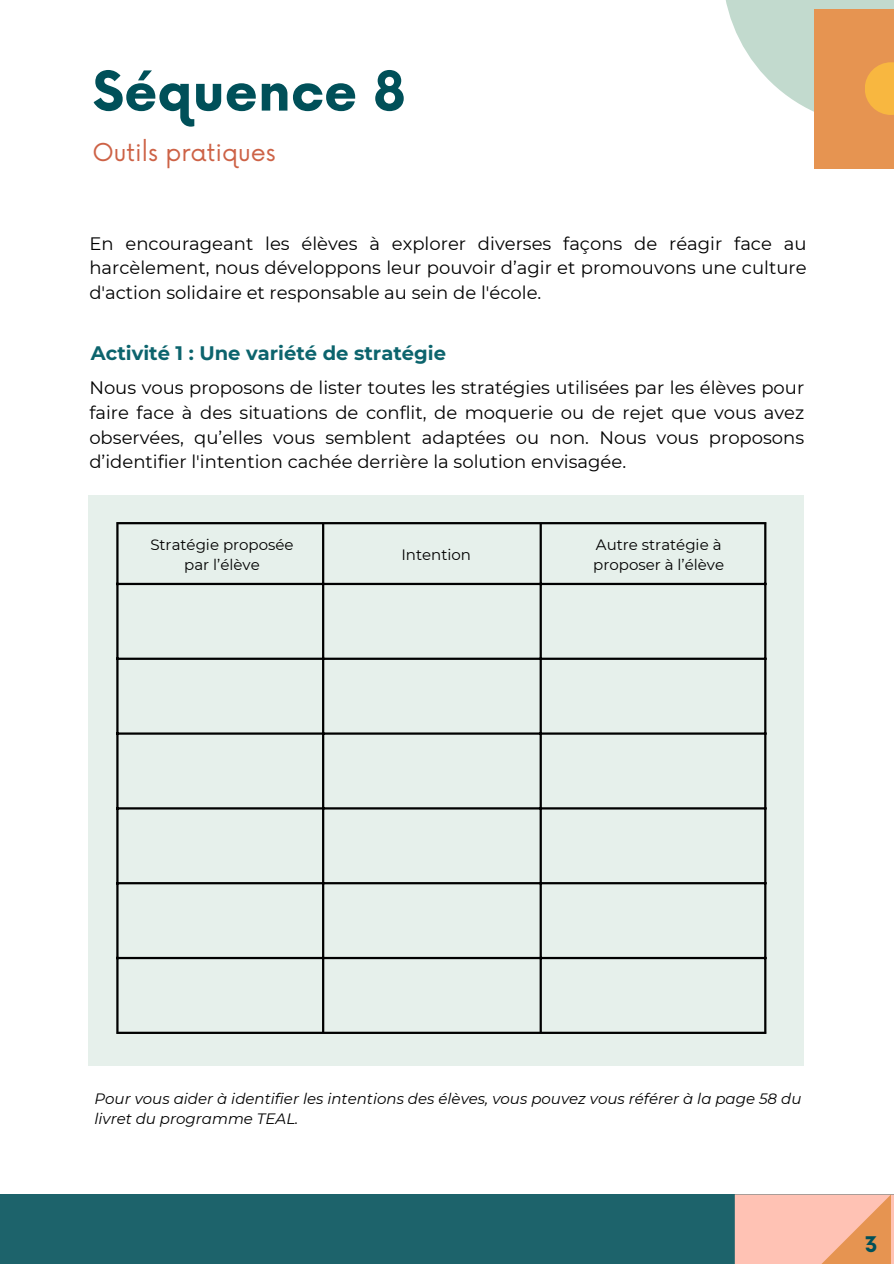
<style>
.page{position:relative;width:894px;height:1264px;background:#fff}
.page>*{position:absolute;margin:0;border:0;box-sizing:border-box;transform-origin:0 0}
.t1{font:700 53.4px "Now";color:#005059}
.t2{font:24px "Now";color:#cd6246}
.t3{font:700 21px "Now";color:#005059}
.t4{font:700 19.5px "Montserrat";color:#0c646d}
.t5{font:18px/24.8px "Montserrat";color:#000;text-align:justify}
.t6{font:italic 15px/20.2px "Montserrat";color:#000}
.t7{font:15px/20.2px "Montserrat";color:#000;text-align:center}
</style>
<div class="page">
<svg style="left:726px;top:0;width:167px;height:112px"></svg>
<div style="left:814px;top:9px;width:79px;height:159px;background:#e69451"></div>
<svg style="left:865px;top:62px;width:28px;height:53px"></svg>
<div style="left:0;top:1194px;width:893px;height:69px;background:#1d636b"></div>
<svg style="left:734px;top:1194px;width:159px;height:69px;background:#f7b79e"></svg>
<div style="left:88px;top:495px;width:715px;height:570px;background:#e6f0eb"></div>
<hr style="left:116px;top:524px;width:2px;height:507px;background:#000">
<hr style="left:322px;top:524px;width:2px;height:507px;background:#000">
<hr style="left:539px;top:524px;width:2px;height:507px;background:#000">
<hr style="left:764px;top:524px;width:2px;height:507px;background:#000">
<hr style="left:116px;top:522px;width:650px;height:2px;background:#000">
<hr style="left:116px;top:583px;width:650px;height:2px;background:#000">
<hr style="left:116px;top:657px;width:650px;height:3px;background:#000">
<hr style="left:116px;top:732px;width:650px;height:2px;background:#000">
<hr style="left:116px;top:807px;width:650px;height:2px;background:#000">
<hr style="left:116px;top:882px;width:650px;height:2px;background:#000">
<hr style="left:116px;top:956px;width:650px;height:3px;background:#000">
<hr style="left:116px;top:1031px;width:650px;height:2px;background:#000">
<p class="t1" style="left:92px;top:62px;width:314px">Séquence 8</p>
<p class="t2" style="left:92px;top:138px;width:185px">Outils pratiques</p>
<h4 class="t5" style="left:89px;top:231px;width:718px">En encourageant les élèves à explorer diverses façons de réagir face au harcèlement, nous développons leur pouvoir d’agir et promouvons une culture d'action solidaire et responsable au sein de l'école.</h4>
<h4 class="t4" style="left:91px;top:341px;width:356px">Activité 1 : Une variété de stratégie</h4>
<h3 class="t5" style="left:89px;top:375px;width:716px">Nous vous proposons de lister toutes les stratégies utilisées par les élèves pour faire face à des situations de conflit, de moquerie ou de rejet que vous avez observées, qu’elles vous semblent adaptées ou non. Nous vous proposons d’identifier l'intention cachée derrière la solution envisagée.</h3>
<p class="t7" style="left:150px;top:534px;width:145px">Stratégie proposée par l’élève</p>
<p class="t7" style="left:401px;top:544px;width:71px">Intention</p>
<p class="t7" style="left:593px;top:534px;width:132px;text-align:left">Autre stratégie à proposer à l’élève</p>
<p class="t6" style="left:94px;top:1088px;width:708px">Pour vous aider à identifier les intentions des élèves, vous pouvez vous référer à la page 58 du livret du programme TEAL.</p>
<p class="t3" style="left:864px;top:1233px;width:14px">3</p>
</div>
